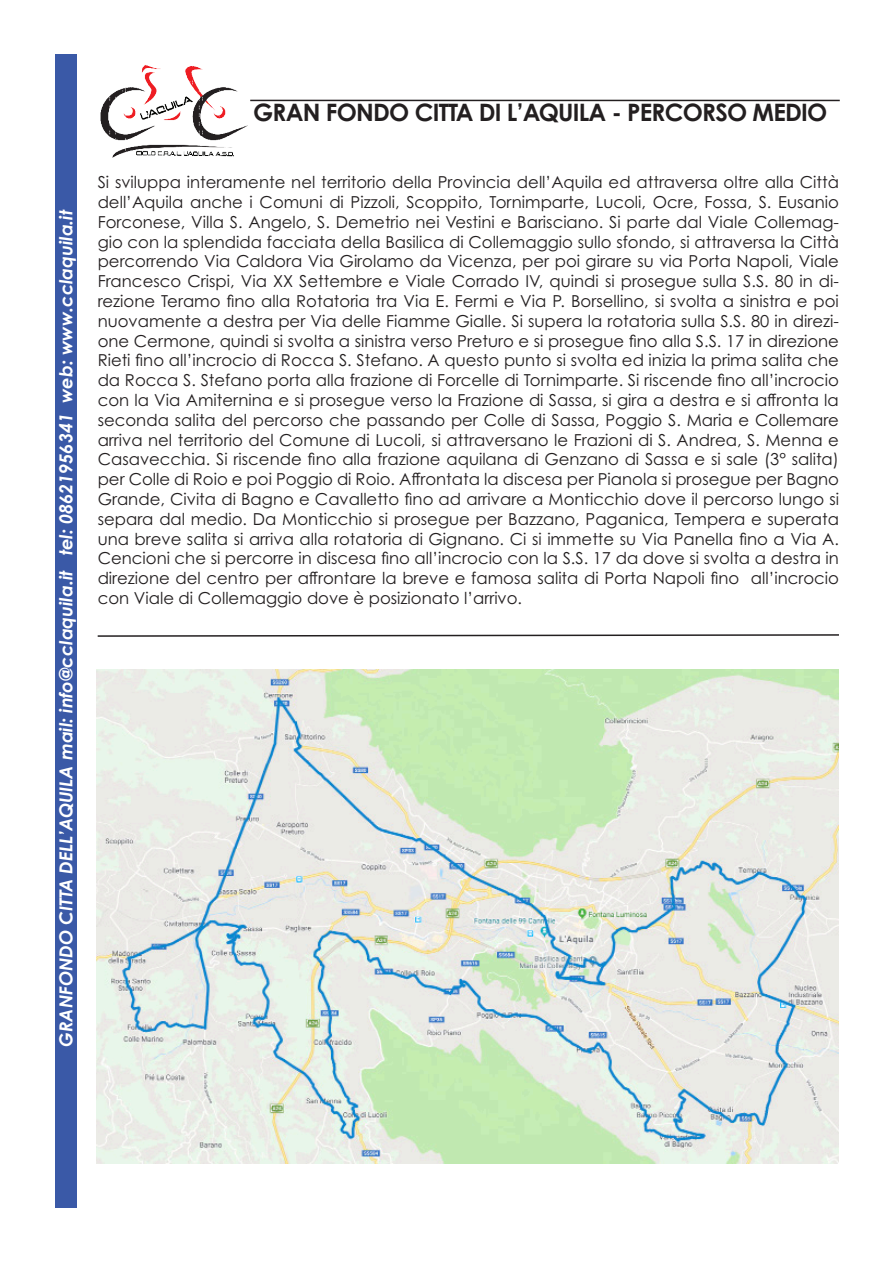
<style>
.page{position:relative;width:893px;height:1263px;background:#fff}
.page>*{position:absolute;margin:0;border:0;box-sizing:border-box;transform-origin:0 0}
.t1{font:700 24px "Century Gothic Pro";letter-spacing:-.03em;color:#231f20}
.t2{font:italic 700 18px "Century Gothic Pro";color:#fff}
.t3{font:16.5px/19.8px "Century Gothic Pro";color:#231f20;text-align:justify}
</style>
<div class="page">
<img style="left:100px;top:65px;width:152px;height:93px">
<hr style="left:250px;top:100px;width:590px;height:1px;background:#231f20">
<div style="left:55px;top:55px;width:22px;height:1153px;background:#3a59a7"></div>
<svg style="left:97px;top:634px;width:742px;height:3px"></svg>
<img style="left:96px;top:669px;width:743px;height:494px">
<p class="t2" style="left:54px;top:1047px;width:839px;rotate:-90deg">GRANFONDO CITTA DELL’AQUILA mail: info@cclaquila.it tel: 08621956341 web: www.cclaquila.it</p>
<p class="t1" style="left:253px;top:98px;width:576px">GRAN FONDO CITTA DI L’AQUILA - PERCORSO MEDIO</p>
<p class="t3" style="left:98px;top:172px;width:743px">Si sviluppa interamente nel territorio della Provincia dell’Aquila ed attraversa oltre alla Città dell’Aquila anche i Comuni di Pizzoli, Scoppito, Tornimparte, Lucoli, Ocre, Fossa, S. Eusanio Forconese, Villa S. Angelo, S. Demetrio nei Vestini e Barisciano. Si parte dal Viale Collemag&shy;gio con la splendida facciata della Basilica di Collemaggio sullo sfondo, si attraversa la Città percorrendo Via Caldora Via Girolamo da Vicenza, per poi girare su via Porta Napoli, Viale Francesco Crispi, Via XX Settembre e Viale Corrado IV, quindi si prosegue sulla S.S. 80 in di&shy;rezione Teramo fino alla Rotatoria tra Via E. Fermi e Via P. Borsellino, si svolta a sinistra e poi nuovamente a destra per Via delle Fiamme Gialle. Si supera la rotatoria sulla S.S. 80 in direzi&shy;one Cermone, quindi si svolta a sinistra verso Preturo e si prosegue fino alla S.S. 17 in direzione Rieti fino all’incrocio di Rocca S. Stefano. A questo punto si svolta ed inizia la prima salita che da Rocca S. Stefano porta alla frazione di Forcelle di Tornimparte. Si riscende fino all’incrocio con la Via Amiternina e si prosegue verso la Frazione di Sassa, si gira a destra e si affronta la seconda salita del percorso che passando per Colle di Sassa, Poggio S. Maria e Collemare arriva nel territorio del Comune di Lucoli, si attraversano le Frazioni di S. Andrea, S. Menna e Casavecchia. Si riscende fino alla frazione aquilana di Genzano di Sassa e si sale (3° salita) per Colle di Roio e poi Poggio di Roio. Affrontata la discesa per Pianola si prosegue per Bagno Grande, Civita di Bagno e Cavalletto fino ad arrivare a Monticchio dove il percorso lungo si separa dal medio. Da Monticchio si prosegue per Bazzano, Paganica, Tempera e superata una breve salita si arriva alla rotatoria di Gignano. Ci si immette su Via Panella fino a Via A.<br>Cencioni che si percorre in discesa fino all’incrocio con la S.S. 17 da dove si svolta a destra in direzione del centro per affrontare la breve e famosa salita di Porta Napoli fino all’incrocio con Viale di Collemaggio dove è posizionato l’arrivo.</p>
</div>
